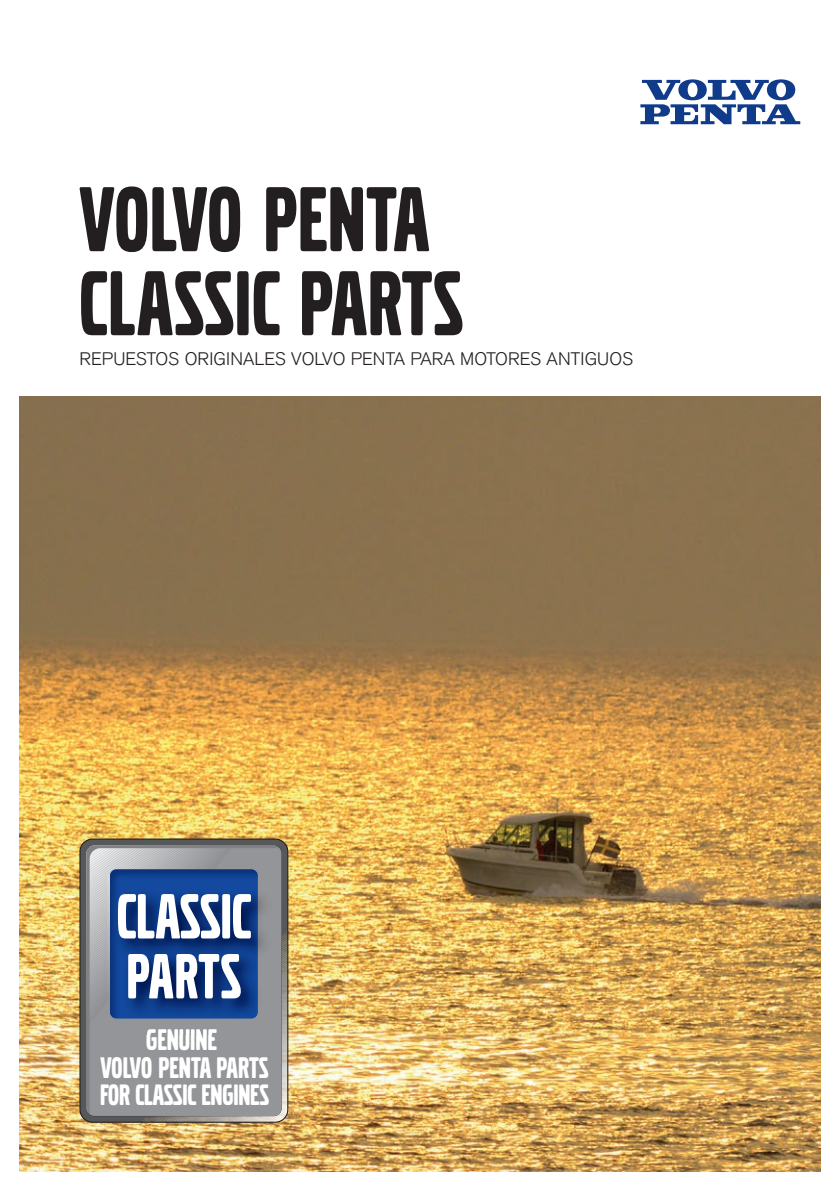
<style>
.page{position:relative;width:840px;height:1191px;background:#fff}
.page>*{position:absolute;margin:0;border:0;box-sizing:border-box;transform-origin:0 0}
.t1{font:96px/84px "Volvo Broad Pro";letter-spacing:.01em;color:#231f20}
.t2{font:66.6px/60px "Volvo Broad Pro";color:#fff}
.t3{font:31px/27.8px "Volvo Broad Pro";color:#fff;text-align:center}
.t4{font:30.8px "Volvo Broad Pro";letter-spacing:-.005em;color:#fff}
.t5{font:300 18px "Volvo Sans Pro";letter-spacing:.01em;color:#231f20}
</style>
<div class="page">
<img style="left:20px;top:397px;width:799px;height:774px">
<svg style="left:640px;top:79px;width:159px;height:45px"></svg>
<svg style="left:79px;top:838px;width:209px;height:284px;background:#5b5750"></svg>
<svg style="left:86px;top:845px;width:201px;height:277px;background:#5f7190"></svg>
<img style="left:147px;top:1029px;width:69px;height:6px">
<h1 class="t1" style="left:79px;top:179px;width:385px">VOLVO PENTA<br>CLASSIC PARTS</h1>
<p class="t5" style="left:79px;top:348px;width:555px">REPUESTOS ORIGINALES VOLVO PENTA PARA MOTORES ANTIGUOS</p>
<h2 class="t2" style="left:117px;top:887px;width:136px">CLASSIC<br>PARTS</h2>
<h3 class="t3" style="left:100px;top:1026px;width:170px">GENUINE<br>VOLVO PENTA PARTS</h3>
<h3 class="t4" style="left:100px;top:1080px;width:170px">FOR CLASSIC ENGINES</h3>
</div>
